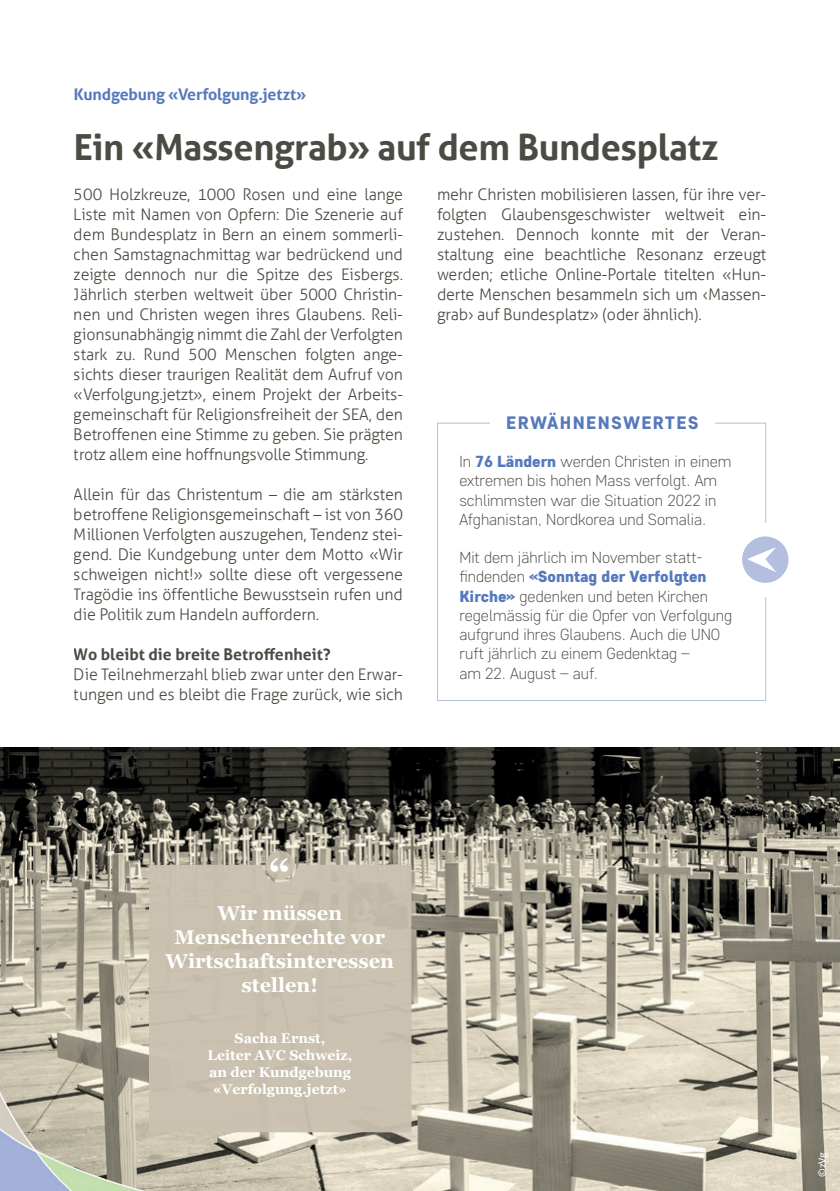
<style>
.page{position:relative;width:840px;height:1191px;background:#fff}
.page>*{position:absolute;margin:0;border:0;box-sizing:border-box;transform-origin:0 0}
.t1{font:700 40px "Georgia";color:#fff}
.t2{font:700 36px "Aller";letter-spacing:-.01em;color:#4c4b43}
.t3{font:700 20px/24px "Georgia";color:#fff;text-align:center}
.t4{font:800 18px "Core Sans D65";letter-spacing:.075em;color:#5679bd}
.t5{font:300 16px/20px "Aller";letter-spacing:-.01em;color:#4c4b43;text-align:justify}
.t6{font:300 16px/19.2px "Core Sans D25";color:#4c4b43}
.t7{font:700 16px "Aller";color:#4c4b43}
.t8{font:900 16px "Core Sans D75";color:#5679bd}
.t9{font:700 16px "Aller";letter-spacing:-.01em;color:#5679bd}
.t10{font:700 14px/16.8px "Georgia";color:#fff;text-align:center}
.t11{font:10px "Aller";color:#fff}
.s1{font-family:"Core Sans D75";font-weight:900;color:#5679bd}
.s2{font-family:"Core Sans D25";font-weight:300;color:#4c4b43}
</style>
<div class="page">
<img style="left:0;top:747px;width:839px;height:444px">
<div style="left:741px;top:536px;width:47px;height:47px;background:#b4bedf;border-radius:50%"></div>
<svg style="left:747px;top:547px;width:28px;height:25px"></svg>
<div style="left:149px;top:864px;width:262px;height:268px;background:#cac1b0"></div>
<div style="left:265px;top:850px;width:29px;height:29px;background:#cac1b0;border-radius:50%"></div>
<p class="t9" style="left:74px;top:84px;width:234px">Kundgebung «Verfolgung.jetzt»</p>
<h2 class="t2" style="left:74px;top:125px;width:646px">Ein «Massengrab» auf dem Bundesplatz</h2>
<p class="t5" style="left:74px;top:184px;width:330px">500 Holzkreuze, 1000 Rosen und eine lange Liste mit Namen von Opfern: Die Szenerie auf dem Bundesplatz in Bern an einem sommerli&shy;chen Samstagnachmittag war bedrückend und zeigte dennoch nur die Spitze des Eisbergs.<br>Jährlich sterben weltweit über 5000 Christin&shy;nen und Christen wegen ihres Glaubens. Reli&shy;gionsunabhängig nimmt die Zahl der Verfolgten stark zu. Rund 500 Menschen folgten ange&shy;sichts dieser traurigen Realität dem Aufruf von «Verfolgung.jetzt», einem Projekt der Arbeits&shy;gemeinschaft für Religionsfreiheit der SEA, den Betroffenen eine Stimme zu geben. Sie prägten trotz allem eine hoffnungsvolle Stimmung.</p>
<p class="t5" style="left:74px;top:484px;width:330px">Allein für das Christentum – die am stärksten betroffene Religionsgemeinschaft – ist von 360<br>Millionen Verfolgten auszugehen, Tendenz stei&shy;gend. Die Kundgebung unter dem Motto «Wir schweigen nicht!» sollte diese oft vergessene Tragödie ins öffentliche Bewusstsein rufen und die Politik zum Handeln auffordern.</p>
<p class="t7" style="left:74px;top:644px;width:258px">Wo bleibt die breite Betroffenheit?</p>
<p class="t5" style="left:74px;top:664px;width:330px">Die Teilnehmerzahl blieb zwar unter den Erwar&shy;tungen und es bleibt die Frage zurück, wie sich</p>
<p class="t5" style="left:437px;top:184px;width:330px">mehr Christen mobilisieren lassen, für ihre ver&shy;folgten Glaubensgeschwister weltweit ein&shy;zustehen. Dennoch konnte mit der Veran&shy;staltung eine beachtliche Resonanz erzeugt werden; etliche Online-Portale titelten «Hun&shy;derte Menschen besammeln sich um ‹Massen&shy;grab› auf Bundesplatz» (oder ähnlich).</p>
<p class="t4" style="left:506px;top:411px;width:194px">ERWÄHNENSWERTES</p>
<p class="t6" style="left:459px;top:451px;width:273px">In <span class="s1">76 Ländern</span> werden Christen in einem extremen bis hohen Mass verfolgt. Am schlimmsten war die Situation 2022 in Afghanistan, Nordkorea und Somalia.</p>
<p class="t6" style="left:459px;top:547px;width:245px">Mit dem jährlich im November statt-</p>
<p class="t8" style="left:459px;top:566px;width:248px"><span class="s2">findenden</span> «Sonntag der Verfolgten</p>
<p class="t6" style="left:459px;top:586px;width:274px"><span class="s1">Kirche»</span> gedenken und beten Kirchen regelmässig für die Opfer von Verfolgung aufgrund ihres Glaubens. Auch die UNO ruft jährlich zu einem Gedenktag –<br>am 22. August – auf.</p>
<h1 class="t1" style="left:269px;top:848px;width:22px">“</h1>
<p class="t3" style="left:165px;top:901px;width:230px">Wir müssen<br>Menschenrechte vor<br>Wirtschaftsinteressen stellen!</p>
<p class="t10" style="left:207px;top:1030px;width:146px">Sacha Ernst,<br>Leiter AVC Schweiz, an der Kundgebung «Verfolgung.jetzt»</p>
<p class="t11" style="left:815px;top:1176px;width:26px;rotate:-90deg">©zVg</p>
</div>
